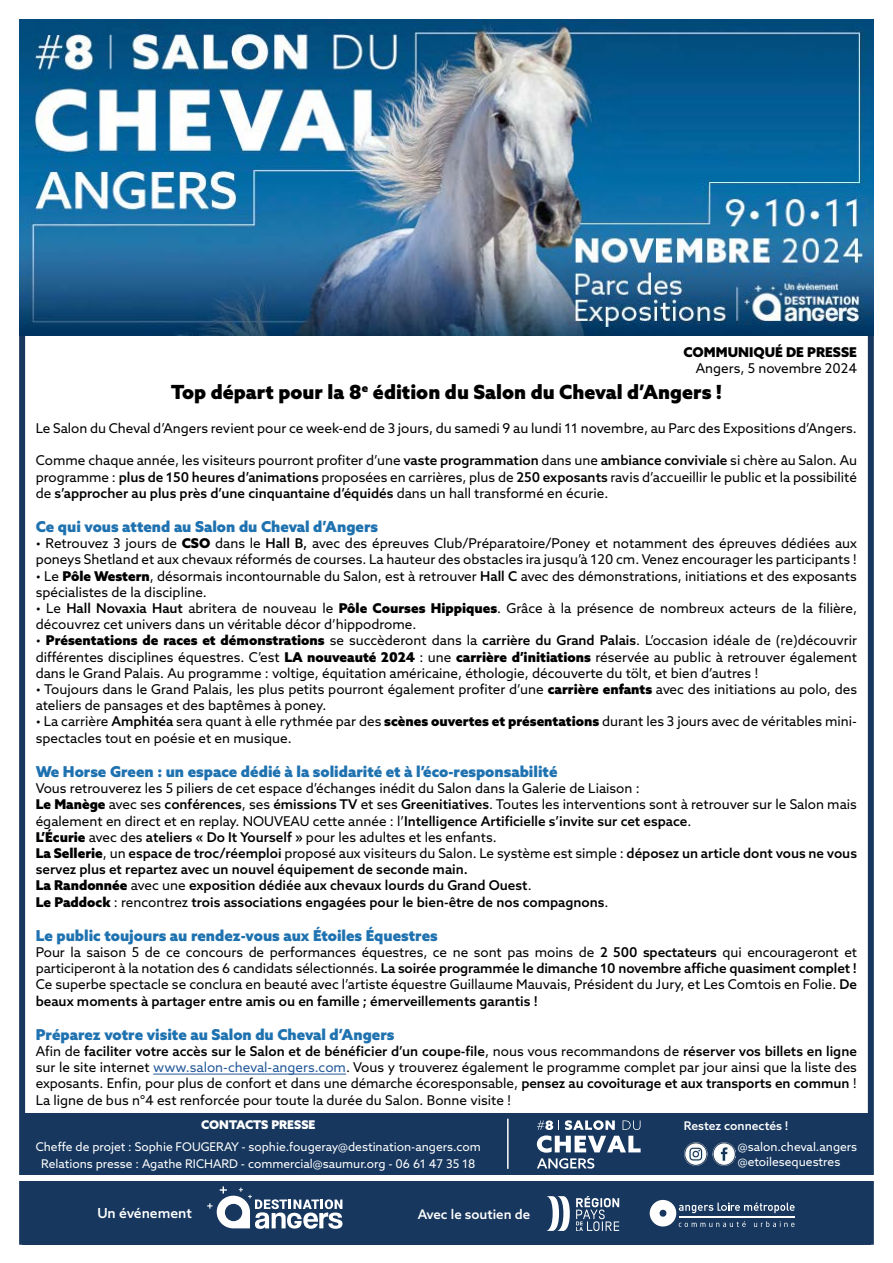
<style>
.page{position:relative;width:893px;height:1263px;background:#fff}
.page>*{position:absolute;margin:0;border:0;box-sizing:border-box;transform-origin:0 0}
.t1{font:900 19.5px "Azo Sans";color:#000}
.t2{font:900 15px "Azo Sans";color:#1f72b0}
.t3{font:500 13.8px "Azo Sans";color:#fff}
.t4{font:13.5px/16.2px "Azo Sans";color:#000}
.t5{font:500 13.5px/16.2px "Azo Sans";color:#000}
.t6{font:500 13.2px "Azo Sans";color:#fff}
.t7{font:12px/16.5px "Azo Sans";color:#fff;text-align:center}
.t8{font:500 12px "Azo Sans";color:#fff}
.t9{font:900 12px "Azo Sans";color:#fff}
.s1{font-weight:900}
.s2{color:#020203}
.s3{font-weight:500}
.s4{font-weight:400}
.s5{color:#275b9b}
</style>
<div class="page">
<img style="left:19px;top:19px;width:855px;height:317px">
<div style="left:22px;top:1113px;width:849px;height:132px;background:#17375e"></div>
<svg style="left:207px;top:1186px;width:135px;height:43px"></svg>
<svg style="left:546px;top:1196px;width:24px;height:35px"></svg>
<svg style="left:576px;top:1196px;width:43px;height:35px"></svg>
<svg style="left:650px;top:1200px;width:145px;height:27px"></svg>
<hr style="left:737px;top:1216px;width:58px;height:1px;background:#fff">
<div style="left:17px;top:1175px;width:859px;height:5px;background:#fff"></div>
<hr style="left:153px;top:1074px;width:193px;height:1px;background:#275b9b">
<hr style="left:507px;top:1119px;width:2px;height:50px;background:#fff">
<svg style="left:537px;top:1120px;width:104px;height:48px"></svg>
<img style="left:684px;top:1143px;width:51px;height:23px">
<p class="t4" style="left:684px;top:344px;width:175px;text-align:right"><span class="s1">COMMUNIQUÉ DE PRESSE<br></span>Angers, <span class="s2">5</span> novembre 2024</p>
<h1 class="t1" style="left:171px;top:379px;width:552px">Top départ pour la 8<sup>e</sup> édition du Salon du Cheval d’Angers !</h1>
<p class="t4" style="left:36px;top:420px;width:823px">Le Salon du Cheval d’Angers revient pour ce week-end de 3 jours, du samedi 9 au lundi 11 novembre, au Parc des Expositions d’Angers.</p>
<p class="t4" style="left:36px;top:452px;width:823px;text-align:justify">Comme chaque année, les visiteurs pourront profiter d’une <span class="s3">vaste programmation</span> dans une <span class="s3">ambiance conviviale</span> si chère au Salon. Au programme : <span class="s3">plus de 150 heures d’animations</span> proposées en carrières, plus de <span class="s3">250 exposants</span> ravis d’accueillir le public et la possibilité de <span class="s3">s’approcher au plus près d’une cinquantaine d’équidés</span> dans un hall transformé en écurie.</p>
<p class="t2" style="left:36px;top:517px;width:344px">Ce qui vous attend au Salon du Cheval d’Angers</p>
<p class="t4" style="left:36px;top:535px;width:823px">• Retrouvez 3 jours de <span class="s1">CSO</span> dans le <span class="s3">Hall B,</span> avec des épreuves Club/Préparatoire/Poney et notamment des épreuves dédiées aux poneys Shetland et aux chevaux réformés de courses. La hauteur des obstacles ira jusqu’à 120 cm. Venez encourager les participants !</p>
<p class="t4" style="left:36px;top:568px;width:823px">• Le <span class="s1">Pôle Western</span>, désormais incontournable du Salon, est à retrouver <span class="s3">Hall C</span> avec des démonstrations, initiations et des exposants spécialistes de la discipline.</p>
<p class="t4" style="left:36px;top:600px;width:823px">• Le <span class="s3">Hall Novaxia Haut</span> abritera de nouveau le <span class="s1">Pôle Courses Hippiques</span>. Grâce à la présence de nombreux acteurs de la filière, découvrez cet univers dans un véritable décor d’hippodrome.</p>
<p class="t4" style="left:36px;top:632px;width:823px;text-align:justify">• <span class="s1">Présentations de races et démonstrations</span> se succèderont dans la <span class="s3">carrière du Grand Palais</span>. L’occasion idéale de (re)découvrir différentes disciplines équestres. C’est <span class="s1">LA nouveauté 2024</span> : une <span class="s1">carrière d’initiations</span> réservée au public à retrouver également dans le Grand Palais. Au programme : voltige, équitation américaine, éthologie, découverte du tölt, et bien d’autres !</p>
<p class="t4" style="left:36px;top:681px;width:823px">• Toujours dans le Grand Palais, les plus petits pourront également profiter d’une <span class="s1">carrière enfants</span> avec des initiations au polo, des ateliers de pansages et des baptêmes à poney.</p>
<p class="t4" style="left:36px;top:713px;width:823px">• La carrière <span class="s3">Amphitéa</span> sera quant à elle rythmée par des <span class="s1">scènes ouvertes et présentations</span> durant les 3 jours avec de véritables mini&shy;spectacles tout en poésie et en musique.</p>
<p class="t2" style="left:36px;top:761px;width:523px">We Horse Green : un espace dédié à la solidarité et à l’éco-responsabilité</p>
<p class="t5" style="left:36px;top:780px;width:823px"><span class="s4">Vous retrouverez les 5 piliers de cet espace d’échanges inédit du Salon dans la Galerie de Liaison :<br></span><span class="s1">Le Manège</span> <span class="s4">avec ses</span> conférences<span class="s4">, ses</span> émissions TV <span class="s4">et ses</span> Greenitiatives<span class="s4">. Toutes les interventions sont à retrouver sur le Salon mais également en direct et en replay. NOUVEAU cette année : l’</span>Intelligence Artificielle s’invite sur cet espace<span class="s4">.<br></span><span class="s1">L’Écurie</span> <span class="s4">avec des</span> ateliers « Do It Yourself » <span class="s4">pour les adultes et les enfants.<br></span><span class="s1">La Sellerie</span><span class="s4">, un</span> espace de troc/réemploi <span class="s4">proposé aux visiteurs du Salon. Le système est simple :</span> déposez un article dont vous ne vous servez plus et repartez avec un nouvel équipement de seconde main.<br><span class="s1">La Randonnée</span> <span class="s4">avec une</span> exposition dédiée aux chevaux lourds du Grand Ouest<span class="s4">.<br></span><span class="s1">Le Paddock</span> <span class="s4">: rencontrez</span> trois associations engagées pour le bien-être de nos compagnons<span class="s4">.</span></p>
<p class="t2" style="left:36px;top:925px;width:404px">Le public toujours au rendez-vous aux Étoiles Équestres</p>
<p class="t4" style="left:36px;top:944px;width:823px;text-align:justify">Pour la saison 5 de ce concours de performances équestres, ce ne sont pas moins de <span class="s3">2 500 spectateurs</span> qui encourageront et participeront à la notation des 6 candidats sélectionnés. <span class="s3">La soirée programmée le dimanche 10 novembre affiche quasiment complet !<br></span>Ce superbe spectacle se conclura en beauté avec l’artiste équestre Guillaume Mauvais, Président du Jury, et Les Comtois en Folie. <span class="s3">De beaux moments à partager entre amis ou en famille ; émerveillements garantis !</span></p>
<p class="t2" style="left:36px;top:1024px;width:360px">Préparez votre visite au Salon du Cheval d’Angers</p>
<p class="t4" style="left:36px;top:1043px;width:823px;text-align:justify">Afin de <span class="s3">faciliter votre accès sur le Salon et de bénéficier d’un coupe-file</span>, nous vous recommandons de <span class="s3">réserver vos billets en ligne </span>sur le site internet <span class="s5">www.salon-cheval-angers.com</span>. Vous y trouverez également le programme complet par jour ainsi que la liste des exposants. Enfin, pour plus de confort et dans une démarche écoresponsable, <span class="s3">pensez au covoiturage et aux transports en commun</span> !<br>La ligne de bus n°4 est renforcée pour toute la durée du Salon. Bonne visite !</p>
<p class="t8" style="left:684px;top:1118px;width:106px">Restez connectés !</p>
<p class="t7" style="left:738px;top:1139px;width:121px;line-height:15px;text-align:left">@salon.cheval.angers @etoilesequestres</p>
<p class="t9" style="left:201px;top:1117px;width:116px">CONTACTS PRESSE</p>
<p class="t7" style="left:36px;top:1139px;width:447px">Cheffe de projet : Sophie FOUGERAY - sophie.fougeray@destination-angers.com<br>Relations presse : Agathe RICHARD - commercial@saumur.org - 06 61 47 35 18</p>
<p class="t3" style="left:97px;top:1204px;width:96px">Un événement</p>
<p class="t6" style="left:418px;top:1205px;width:114px">Avec le soutien de</p>
</div>
